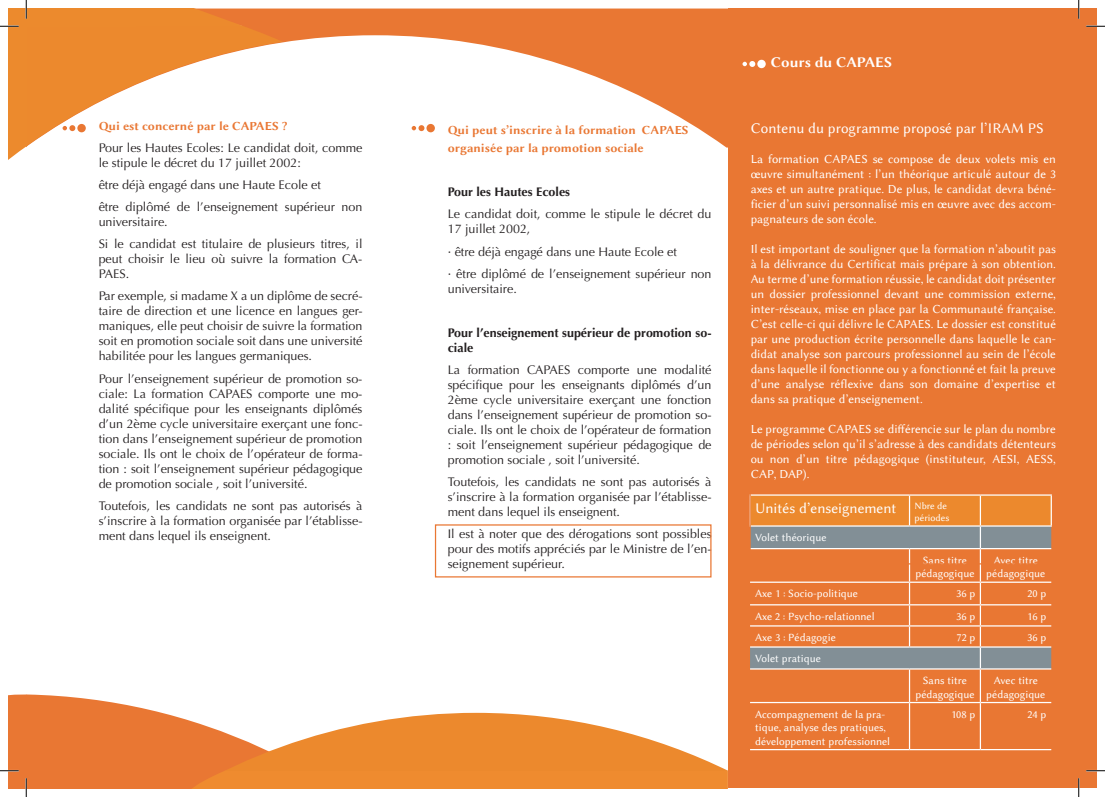
<style>
.page{position:relative;width:1105px;height:797px;background:#fff}
.page>*{position:absolute;margin:0;border:0;box-sizing:border-box;transform-origin:0 0}
.t1{font:15px "Lin Biolinum";color:#fff}
.t2{font:15px "Lin Biolinum B";color:#fff}
.t3{font:12.5px/15px "Optima";color:#231f20}
.t4{font:12.5px/15px "Lin Biolinum";color:#fff;text-align:justify}
.t5{font:12.5px/18px "Lin Biolinum B";color:#e97733}
.t6{font:700 12.5px/15px "Optima";color:#231f20}
.t7{font:11.25px/13.5px "Lin Biolinum";color:#fff;text-align:center}
.t8{font:10px "Lin Biolinum";color:#fff}
</style>
<div class="page">
<div style="left:728px;top:9px;width:368px;height:779px;background:#e97733"></div>
<div style="left:757px;top:60px;width:9px;height:8px;background:#fff;border-radius:50%"></div>
<svg style="left:742px;top:61px;width:13px;height:6px"></svg>
<svg style="left:750px;top:549px;width:301px;height:119px"></svg>
<hr style="left:750px;top:548px;width:159px;height:1px;background:#fff">
<hr style="left:909px;top:548px;width:71px;height:1px;background:#fff">
<hr style="left:909px;top:549px;width:1px;height:32px;background:#fff">
<hr style="left:750px;top:581px;width:159px;height:2px;background:#fff">
<hr style="left:909px;top:581px;width:71px;height:2px;background:#fff">
<hr style="left:750px;top:604px;width:159px;height:1px;background:#fff">
<hr style="left:909px;top:604px;width:71px;height:1px;background:#fff">
<svg style="left:909px;top:583px;width:1px;height:63px"></svg>
<hr style="left:750px;top:625px;width:159px;height:1px;background:#fff">
<hr style="left:750px;top:646px;width:159px;height:1px;background:#fff">
<hr style="left:750px;top:668px;width:159px;height:1px;background:#fff">
<hr style="left:750px;top:702px;width:159px;height:1px;background:#fff">
<hr style="left:750px;top:749px;width:159px;height:1px;background:#fff">
<hr style="left:1051px;top:495px;width:1px;height:30px;background:#fff">
<hr style="left:909px;top:625px;width:71px;height:1px;background:#fff">
<hr style="left:909px;top:646px;width:71px;height:1px;background:#fff">
<hr style="left:909px;top:668px;width:71px;height:1px;background:#fff">
<hr style="left:909px;top:669px;width:1px;height:33px;background:#fff">
<hr style="left:909px;top:702px;width:71px;height:1px;background:#fff">
<hr style="left:909px;top:703px;width:1px;height:46px;background:#fff">
<hr style="left:909px;top:749px;width:71px;height:1px;background:#fff">
<hr style="left:749px;top:494px;width:160px;height:1px;background:#fff">
<hr style="left:909px;top:494px;width:71px;height:1px;background:#fff">
<hr style="left:980px;top:494px;width:72px;height:1px;background:#fff">
<hr style="left:980px;top:525px;width:72px;height:1px;background:#fff">
<svg style="left:751px;top:495px;width:300px;height:53px;background:#c2905f"></svg>
<hr style="left:980px;top:548px;width:71px;height:1px;background:#fff">
<hr style="left:980px;top:549px;width:1px;height:32px;background:#fff">
<hr style="left:980px;top:581px;width:71px;height:2px;background:#fff">
<hr style="left:980px;top:604px;width:71px;height:1px;background:#fff">
<hr style="left:980px;top:625px;width:71px;height:1px;background:#fff">
<hr style="left:980px;top:646px;width:71px;height:1px;background:#fff">
<svg style="left:980px;top:583px;width:1px;height:85px"></svg>
<hr style="left:980px;top:668px;width:71px;height:1px;background:#fff">
<hr style="left:980px;top:669px;width:1px;height:33px;background:#fff">
<hr style="left:980px;top:702px;width:71px;height:1px;background:#fff">
<hr style="left:980px;top:703px;width:1px;height:46px;background:#fff">
<hr style="left:980px;top:749px;width:71px;height:1px;background:#fff">
<div style="left:435px;top:524px;width:276px;height:53px;border:1px solid #e97733"></div>
<div style="left:9px;top:9px;width:16px;height:150px;background:#ec8a2d"></div>
<svg style="left:0;top:25px;width:19px;height:2px"></svg>
<svg style="left:1086px;top:25px;width:19px;height:2px"></svg>
<svg style="left:1086px;top:770px;width:19px;height:1px"></svg>
<svg style="left:25px;top:0;width:704px;height:148px"></svg>
<svg style="left:0;top:694px;width:728px;height:103px"></svg>
<svg style="left:1078px;top:0;width:1px;height:19px"></svg>
<svg style="left:1078px;top:778px;width:1px;height:19px"></svg>
<p class="t5" style="left:99px;top:116px;width:191px">Qui est concerné par le CAPAES ?</p>
<p class="t3" style="left:99px;top:140px;width:265px">Pour les Hautes Ecoles: Le candidat doit, comme le stipule le décret du 17 juillet 2002:</p>
<p class="t3" style="left:99px;top:174px;width:265px;line-height:22.1px">être déjà engagé dans une Haute Ecole et<br>être diplômé de l’enseignement supérieur non</p>
<p class="t3" style="left:99px;top:211px;width:265px;line-height:22.1px">universitaire.<br>Si le candidat est titulaire de plusieurs titres, il</p>
<p class="t3" style="left:99px;top:252px;width:265px">peut choisir le lieu où suivre la formation CA-<br>PAES.</p>
<p class="t3" style="left:99px;top:289px;width:265px;text-align:justify">Par exemple, si madame X a un diplôme de secré&shy;taire de direction et une licence en langues ger&shy;maniques, elle peut choisir de suivre la formation soit en promotion sociale soit dans une université habilitée pour les langues germaniques.</p>
<p class="t3" style="left:99px;top:371px;width:265px;text-align:justify">Pour l’enseignement supérieur de promotion so&shy;ciale: La formation CAPAES comporte une mo&shy;dalité spécifique pour les enseignants diplômés d’un 2ème cycle universitaire exerçant une fonc&shy;tion dans l’enseignement supérieur de promotion sociale. Ils ont le choix de l’opérateur de forma&shy;tion : soit l’enseignement supérieur pédagogique de promotion sociale , soit l’université.</p>
<p class="t3" style="left:99px;top:498px;width:265px;text-align:justify">Toutefois, les candidats ne sont pas autorisés à s’inscrire à la formation organisée par l’établisse&shy;ment dans lequel ils enseignent.</p>
<p class="t5" style="left:448px;top:120px;width:242px">Qui peut s’inscrire à la formation CAPAES organisée par la promotion sociale</p>
<p class="t6" style="left:448px;top:185px;width:124px">Pour les Hautes Ecoles</p>
<p class="t3" style="left:448px;top:207px;width:265px">Le candidat doit, comme le stipule le décret du<br>17 juillet 2002,</p>
<p class="t3" style="left:448px;top:240px;width:265px;line-height:22.1px">· être déjà engagé dans une Haute Ecole et<br>· être diplômé de l’enseignement supérieur non</p>
<p class="t3" style="left:448px;top:281px;width:71px">universitaire.</p>
<p class="t6" style="left:448px;top:325px;width:265px">Pour l’enseignement supérieur de promotion so&shy;ciale</p>
<p class="t3" style="left:448px;top:362px;width:265px;text-align:justify">La formation CAPAES comporte une modalité spécifique pour les enseignants diplômés d’un 2ème cycle universitaire exerçant une fonction dans l’enseignement supérieur de promotion so&shy;ciale. Ils ont le choix de l’opérateur de formation : soit l’enseignement supérieur pédagogique de promotion sociale , soit l’université.</p>
<p class="t3" style="left:448px;top:474px;width:265px;text-align:justify">Toutefois, les candidats ne sont pas autorisés à s’inscrire à la formation organisée par l’établisse&shy;ment dans lequel ils enseignent.</p>
<p class="t3" style="left:448px;top:526px;width:265px;text-align:justify">Il est à noter que des dérogations sont possibles pour des motifs appréciés par le Ministre de l’en&shy;seignement supérieur.</p>
<p class="t2" style="left:771px;top:52px;width:123px">Cours du CAPAES</p>
<p class="t1" style="left:751px;top:120px;width:295px">Contenu du programme proposé par l’IRAM PS</p>
<p class="t4" style="left:751px;top:152px;width:307px">La formation CAPAES se compose de deux volets mis en œuvre simultanément : l’un théorique articulé autour de 3 axes et un autre pratique. De plus, le candidat devra béné&shy;ficier d’un suivi personnalisé mis en œuvre avec des accom&shy;pagnateurs de son école.</p>
<p class="t4" style="left:751px;top:242px;width:307px">Il est important de souligner que la formation n’aboutit pas à la délivrance du Certificat mais prépare à son obtention.<br>Au terme d’une formation réussie, le candidat doit présenter un dossier professionnel devant une commission externe, inter-réseaux, mise en place par la Communauté française.<br>C’est celle-ci qui délivre le CAPAES. Le dossier est constitué par une production écrite personnelle dans laquelle le can&shy;didat analyse son parcours professionnel au sein de l’école dans laquelle il fonctionne ou y a fonctionné et fait la preuve d’une analyse réflexive dans son domaine d’expertise et dans sa pratique d’enseignement.</p>
<p class="t4" style="left:751px;top:422px;width:307px">Le programme CAPAES se différencie sur le plan du nombre de périodes selon qu’il s’adresse à des candidats détenteurs ou non d’un titre pédagogique (instituteur, AESI, AESS, CAP, DAP).</p>
<p class="t1" style="left:755px;top:500px;width:194px">Unités d’enseignement <sup>Nbre</sup> <sup>de</sup></p>
<p class="t8" style="left:914px;top:512px;width:36px">périodes</p>
<p class="t7" style="left:755px;top:531px;width:73px">Volet théorique</p>
<p class="t7" style="left:915px;top:553px;width:61px">Sans titre pédagogique</p>
<p class="t7" style="left:986px;top:553px;width:61px">Avec titre pédagogique</p>
<p class="t7" style="left:755px;top:587px;width:104px">Axe 1 : Socio-politique</p>
<p class="t7" style="left:956px;top:587px;width:21px">36 p</p>
<p class="t7" style="left:1027px;top:587px;width:20px">20 p</p>
<p class="t7" style="left:755px;top:609px;width:121px">Axe 2 : Psycho-relationnel</p>
<p class="t7" style="left:956px;top:609px;width:21px">36 p</p>
<p class="t7" style="left:1027px;top:609px;width:21px">16 p</p>
<p class="t7" style="left:755px;top:630px;width:82px">Axe 3 : Pédagogie</p>
<p class="t7" style="left:956px;top:630px;width:20px">72 p</p>
<p class="t7" style="left:1027px;top:630px;width:21px">36 p</p>
<p class="t7" style="left:755px;top:651px;width:67px">Volet pratique</p>
<p class="t7" style="left:915px;top:673px;width:61px">Sans titre pédagogique</p>
<p class="t7" style="left:986px;top:673px;width:61px">Avec titre pédagogique</p>
<p class="t7" style="left:755px;top:707px;width:136px;text-align:left">Accompagnement de la pra&shy;tique, analyse des pratiques, développement professionnel</p>
<p class="t7" style="left:951px;top:707px;width:26px">108 p</p>
<p class="t7" style="left:1027px;top:707px;width:20px">24 p</p>
</div>
